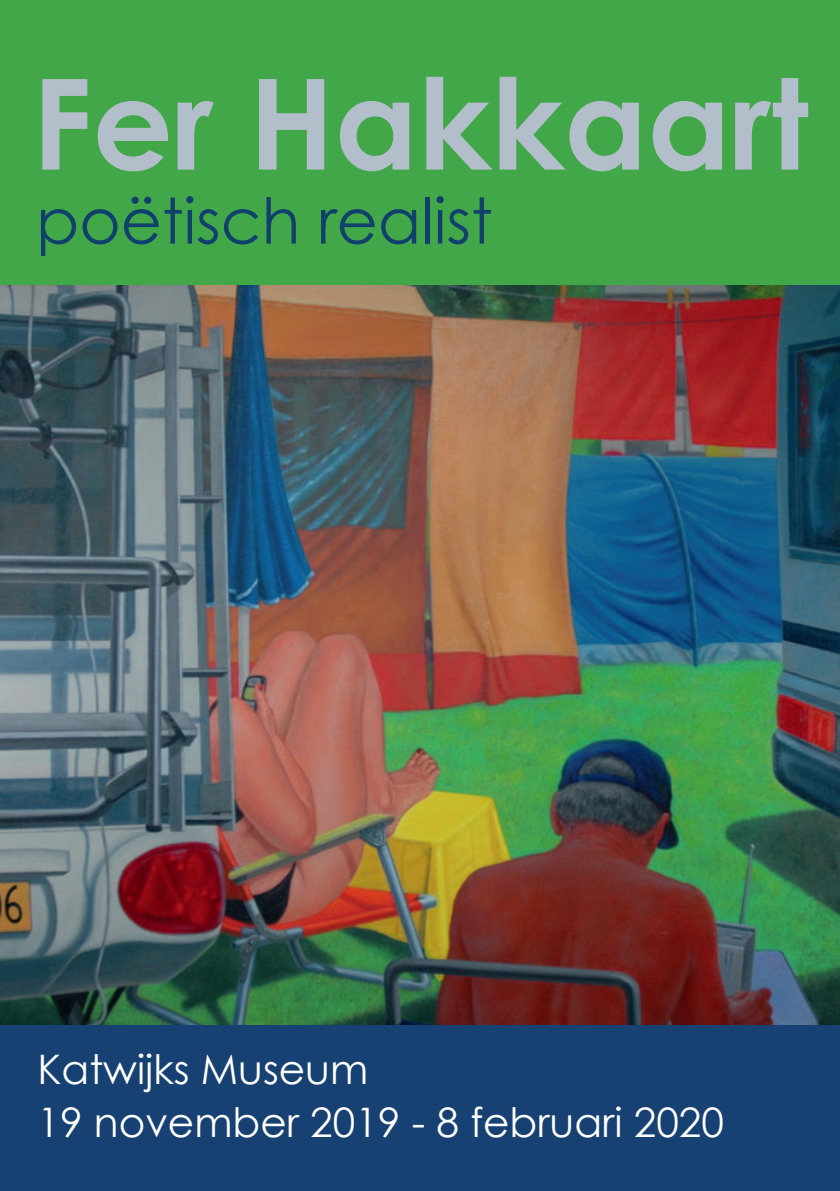
<style>
.page{position:relative;width:840px;height:1191px;background:#fff}
.page>*{position:absolute;margin:0;border:0;box-sizing:border-box;transform-origin:0 0}
.t1{font:700 126px "Century Gothic";color:#b2bfca}
.t2{font:63.2px "Century Gothic";color:#10406b}
.t3{font:40.6px/53px "Century Gothic";color:#fff}
</style>
<div class="page">
<div style="left:0;top:0;width:839px;height:1032px;background:#41a748"></div>
<img style="left:0;top:285px;width:839px;height:740px">
<div style="left:0;top:1025px;width:839px;height:166px;background:#164172"></div>
<h1 class="t1" style="left:32px;top:45px;width:778px">Fer Hakkaart</h1>
<h2 class="t2" style="left:36px;top:182px;width:457px">poëtisch realist</h2>
<p class="t3" style="left:38px;top:1042px;width:687px">Katwijks Museum<br>19 november 2019 - 8 februari 2020</p>
</div>
